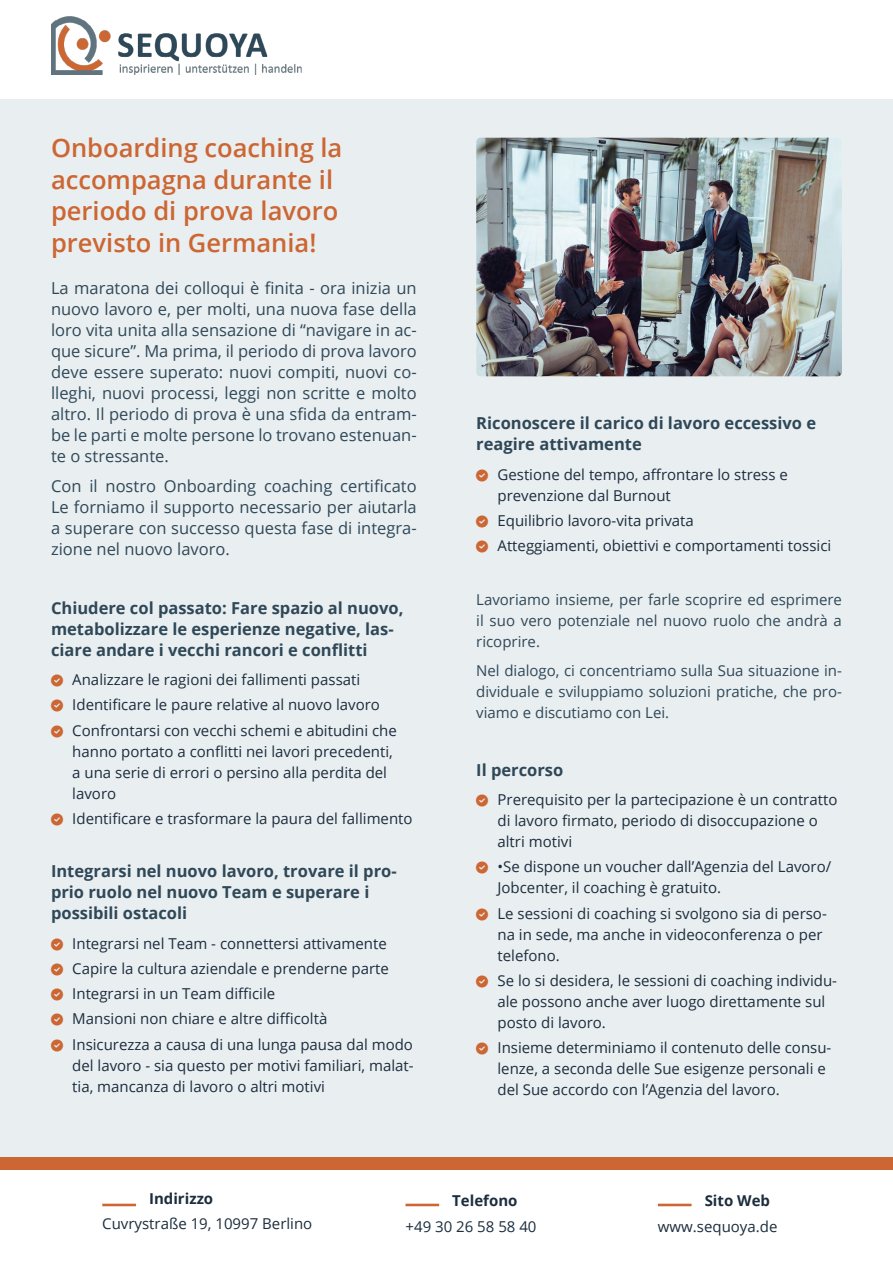
<style>
.page{position:relative;width:893px;height:1263px;background:#fff}
.page>*{position:absolute;margin:0;border:0;box-sizing:border-box;transform-origin:0 0}
.t1{font:600 25.5px/31.5px "Open Sans";color:#c63}
.t2{font:16.5px/21px "Open Sans";color:#2f4858;text-align:justify}
.t3{font:700 16.5px/21px "Open Sans";color:#2f4858}
.t4{font:15px/21px "Open Sans";color:#1c2d3e}
.t5{font:15px/21px "Open Sans";color:#2f4858;text-align:justify}
.t6{font:700 15px "Open Sans";color:#1c2d3e}
</style>
<div class="page">
<div style="left:0;top:0;width:893px;height:1157px;background:#e9eef0"></div>
<div style="left:0;top:1px;width:893px;height:98px;background:#fff"></div>
<img style="left:476px;top:138px;width:366px;height:238px">
<img style="left:51px;top:17px;width:251px;height:58px">
<div style="left:0;top:1157px;width:893px;height:12px;background:#c63"></div>
<hr style="left:102px;top:1204px;width:34px;height:2px;background:#c63">
<hr style="left:405px;top:1204px;width:34px;height:2px;background:#c63">
<hr style="left:658px;top:1204px;width:34px;height:2px;background:#c63">
<h1 class="t1" style="left:51px;top:132px;width:293px">Onboarding coaching la accompagna durante il periodo di prova lavoro previsto in Germania!</h1>
<p class="t2" style="left:51px;top:277px;width:367px">La maratona dei colloqui è finita - ora inizia un nuovo lavoro e, per molti, una nuova fase della loro vita unita alla sensazione di “navigare in ac&shy;que sicure”. Ma prima, il periodo di prova lavoro deve essere superato: nuovi compiti, nuovi co&shy;lleghi, nuovi processi, leggi non scritte e molto altro. Il periodo di prova è una sfida da entram&shy;be le parti e molte persone lo trovano estenuan&shy;te o stressante.</p>
<p class="t2" style="left:51px;top:475px;width:367px">Con il nostro Onboarding coaching certificato Le forniamo il supporto necessario per aiutarla a superare con successo questa fase di integra&shy;zione nel nuovo lavoro.</p>
<p class="t3" style="left:51px;top:597px;width:354px">Chiudere col passato: Fare spazio al nuovo, metabolizzare le esperienze negative, las&shy;ciare andare i vecchi rancori e conflitti</p>
<p class="t4" style="left:72px;top:667px;width:326px;line-height:25.2px">Analizzare le ragioni dei fallimenti passati<br>Identificare le paure relative al nuovo lavoro<br>Confrontarsi con vecchi schemi e abitudini che</p>
<p class="t4" style="left:72px;top:740px;width:322px">hanno portato a conflitti nei lavori precedenti, a una serie di errori o persino alla perdita del lavoro</p>
<p class="t4" style="left:72px;top:807px;width:342px">Identificare e trasformare la paura del fallimento</p>
<p class="t3" style="left:51px;top:860px;width:347px">Integrarsi nel nuovo lavoro, trovare il pro&shy;prio ruolo nel nuovo Team e superare i possibili ostacoli</p>
<p class="t4" style="left:72px;top:930px;width:342px;line-height:25.2px">Integrarsi nel Team - connettersi attivamente Capire la cultura aziendale e prenderne parte Integrarsi in un Team difficile<br>Mansioni non chiare e altre difficoltà<br>Insicurezza a causa di una lunga pausa dal modo</p>
<p class="t4" style="left:72px;top:1054px;width:343px">del lavoro - sia questo per motivi familiari, malat&shy;tia, mancanza di lavoro o altri motivi</p>
<p class="t3" style="left:476px;top:412px;width:341px">Riconoscere il carico di lavoro eccessivo e reagire attivamente</p>
<p class="t4" style="left:497px;top:463px;width:292px">Gestione del tempo, affrontare lo stress e prevenzione dal Burnout</p>
<p class="t4" style="left:497px;top:508px;width:335px;line-height:25.2px">Equilibrio lavoro-vita privata<br>Atteggiamenti, obiettivi e comportamenti tossici</p>
<p class="t5" style="left:476px;top:588px;width:367px">Lavoriamo insieme, per farle scoprire ed esprimere il suo vero potenziale nel nuovo ruolo che andrà a ricoprire.</p>
<p class="t5" style="left:476px;top:660px;width:367px">Nel dialogo, ci concentriamo sulla Sua situazione in&shy;dividuale e sviluppiamo soluzioni pratiche, che pro&shy;viamo e discutiamo con Lei.</p>
<p class="t3" style="left:476px;top:759px;width:89px">Il percorso</p>
<p class="t4" style="left:497px;top:789px;width:341px">Prerequisito per la partecipazione è un contratto di lavoro firmato, periodo di disoccupazione o altri motivi</p>
<p class="t4" style="left:497px;top:856px;width:335px">•Se dispone un voucher dall’Agenzia del Lavoro/<br>Jobcenter, il coaching è gratuito.</p>
<p class="t4" style="left:497px;top:902px;width:331px">Le sessioni di coaching si svolgono sia di perso&shy;na in sede, ma anche in videoconferenza o per telefono.</p>
<p class="t4" style="left:497px;top:970px;width:341px">Se lo si desidera, le sessioni di coaching individu&shy;ale possono anche aver luogo direttamente sul posto di lavoro.</p>
<p class="t4" style="left:497px;top:1037px;width:335px">Insieme determiniamo il contenuto delle consu&shy;lenze, a seconda delle Sue esigenze personali e del Sue accordo con l’Agenzia del lavoro.</p>
<p class="t6" style="left:149px;top:1188px;width:66px">Indirizzo</p>
<p class="t4" style="left:102px;top:1213px;width:212px">Cuvrystraße 19, 10997 Berlino</p>
<p class="t6" style="left:452px;top:1190px;width:67px">Telefono</p>
<p class="t4" style="left:405px;top:1215px;width:133px">+49 30 26 58 58 40</p>
<p class="t6" style="left:705px;top:1190px;width:67px">Sito Web</p>
<p class="t4" style="left:658px;top:1215px;width:121px">www.sequoya.de</p>
</div>
